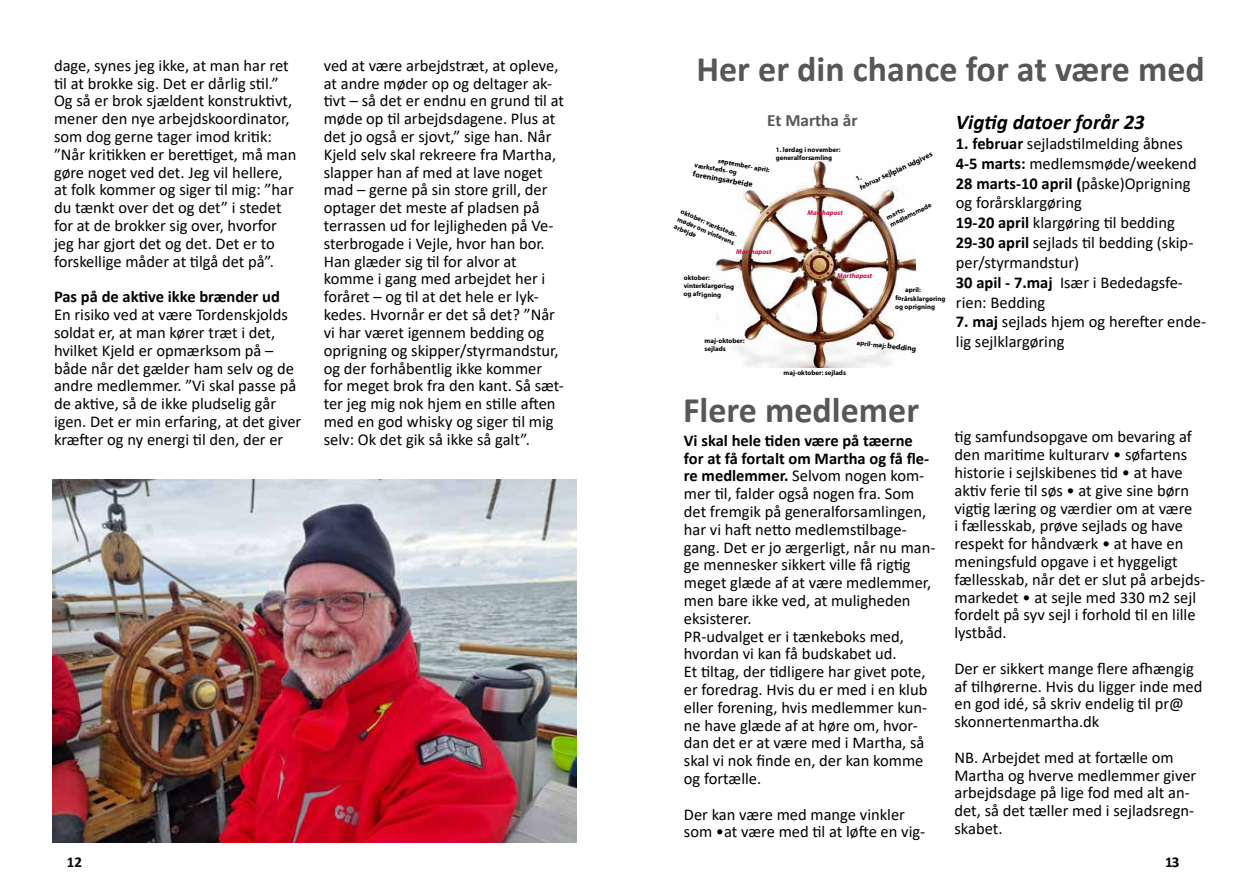
<style>
.page{position:relative;width:1259px;height:893px;background:#fff}
.page>*{position:absolute;margin:0;border:0;box-sizing:border-box;transform-origin:0 0}
.t1{font:700 36px "Calibri";color:#575756}
.t2{font:italic 700 21px "Calibri";color:#000}
.t3{font:700 17.25px "Calibri";color:#575756}
.t4{font:16.5px/17.9px "Calibri";color:#000}
.t5{font:700 16.5px "Calibri";color:#000}
.t6{font:700 15px "Calibri";color:#000}
.t7{font:700 7.8px "Myriad Pro";color:#000}
.t8{font:700 7.65px "Myriad Pro";color:#000}
.t9{font:700 6.9px/8.2px "Myriad Pro";letter-spacing:-.01em;color:#000}
.t10{font:italic 700 6.9px "Myriad Pro";color:#c50849}
.s1{font-weight:700}
.s2{font-size:6.9px}
.s3{font-size:7.65px}
</style>
<div class="page">
<div style="left:261px;top:163px;width:133px;height:10px;border:2px solid #fff;border-radius:4px"></div>
<img style="left:712px;top:160px;width:203px;height:208px">
<img style="left:52px;top:479px;width:524px;height:363px">
<svg style="left:856px;top:176px;width:6px;height:5px"></svg>
<p class="t4" style="left:54px;top:56px;width:244px">dage, synes jeg ikke, at man har ret til at brokke sig. Det er dårlig stil.” Og så er brok sjældent konstruktivt, mener den nye arbejdskoordinator, som dog gerne tager imod kritik: ”Når kritikken er berettiget, må man gøre noget ved det. Jeg vil hellere, at folk kommer og siger til mig: ”har du tænkt over det og det” i stedet for at de brokker sig over, hvorfor jeg har gjort det og det. Det er to forskellige måder at tilgå det på”.</p>
<p class="t5" style="left:54px;top:285px;width:227px">Pas på de aktive ikke brænder ud</p>
<p class="t4" style="left:54px;top:305px;width:249px">En risiko ved at være Tordenskjolds soldat er, at man kører træt i det, hvilket Kjeld er opmærksom på – både når det gælder ham selv og de andre medlemmer. ”Vi skal passe på de aktive, så de ikke pludselig går igen. Det er min erfaring, at det giver kræfter og ny energi til den, der er</p>
<p class="t4" style="left:324px;top:56px;width:242px">ved at være arbejdstræt, at opleve, at andre møder op og deltager ak&shy;tivt – så det er endnu en grund til at møde op til arbejdsdagene. Plus at det jo også er sjovt,” sige han. Når Kjeld selv skal rekreere fra Martha, slapper han af med at lave noget mad – gerne på sin store grill, der optager det meste af pladsen på terrassen ud for lejligheden på Ve&shy;sterbrogade i Vejle, hvor han bor.<br>Han glæder sig til for alvor at komme i gang med arbejdet her i foråret – og til at det hele er lyk&shy;kedes. Hvornår er det så det? ”Når vi har været igennem bedding og oprigning og skipper/styrmandstur, og der forhåbentlig ikke kommer for meget brok fra den kant. Så sæt&shy;ter jeg mig nok hjem en stille aften med en god whisky og siger til mig selv: Ok det gik så ikke så galt”.</p>
<h1 class="t1" style="left:696px;top:43px;width:510px">Her er din chance for at være med</h1>
<p class="t3" style="left:767px;top:108px;width:92px">Et Martha år</p>
<p class="t2" style="left:956px;top:107px;width:191px">Vigtig datoer forår 23</p>
<p class="t4" style="left:956px;top:133px;width:242px;line-height:19.8px"><span class="s1">1. februar</span> sejladstilmelding åbnes<br><span class="s1">4-5 marts:</span> medlemsmøde/weekend<br><span class="s1">28 marts-10 april (</span>påske)Oprigning og forårsklargøring<br><span class="s1">19-20 april</span> klargøring til bedding<br><span class="s1">29-30 april</span> sejlads til bedding (skip&shy;per/styrmandstur)<br><span class="s1">30 apil - 7.maj</span> Især i Bededagsfe&shy;rien: Bedding</p>
<p class="t4" style="left:956px;top:311px;width:252px;line-height:19.8px"><span class="s1">7. maj</span> sejlads hjem og herefter ende&shy;lig sejlklargøring</p>
<p class="t9" style="left:776px;top:145px;width:66px">1. lørdag i november: generalforsamling</p>
<p class="t8" style="left:858px;top:183px;width:81px;rotate:-25deg"><span class="s2">februar</span> sejlplan udgives</p>
<p class="t9" style="left:697px;top:152px;width:76px;text-indent:22px;rotate:11deg">september- april: værksteds- og</p>
<p class="t7" style="left:694px;top:168px;width:62px;rotate:11deg">foreningsarbeide</p>
<p class="t9" style="left:885px;top:214px;width:47px;rotate:-27deg">marts: medlemsmøde</p>
<p class="t9" style="left:682px;top:207px;width:64px;rotate:23deg">oktober: værksteds&shy;møder om vinterens arbejde</p>
<p class="t10" style="left:807px;top:208px;width:37px">Marthapost</p>
<p class="t10" style="left:736px;top:247px;width:37px">Marthapost</p>
<p class="t10" style="left:837px;top:271px;width:37px">Marthapost</p>
<p class="t9" style="left:683px;top:273px;width:52px">oktober: vinterklargøring og afrigning</p>
<p class="t9" style="left:895px;top:286px;width:52px;text-indent:10px">april: forårsklargøring og oprigning</p>
<p class="t9" style="left:704px;top:337px;width:41px">maj-oktober: sejlads</p>
<p class="t9" style="left:857px;top:338px;width:61px;rotate:6deg">april-maj: <span class="s3">bedding</span></p>
<p class="t9" style="left:783px;top:368px;width:64px">maj-oktober: sejlads</p>
<h1 class="t1" style="left:683px;top:385px;width:237px">Flere medlemer</h1>
<p class="t4" style="left:684px;top:431px;width:253px"><span class="s1">Vi skal hele tiden være på tæerne for at få fortalt om Martha og få fle&shy;re medlemmer.</span> Selvom nogen kom&shy;mer til, falder også nogen fra. Som det fremgik på generalforsamlingen, har vi haft netto medlemstilbage&shy;gang. Det er jo ærgerligt, når nu man&shy;ge mennesker sikkert ville få rigtig meget glæde af at være medlemmer, men bare ikke ved, at muligheden eksisterer.<br>PR-udvalget er i tænkeboks med, hvordan vi kan få budskabet ud.<br>Et tiltag, der tidligere har givet pote, er foredrag. Hvis du er med i en klub eller forening, hvis medlemmer kun&shy;ne have glæde af at høre om, hvor&shy;dan det er at være med i Martha, så skal vi nok finde en, der kan komme og fortælle.</p>
<p class="t4" style="left:684px;top:805px;width:243px">Der kan være med mange vinkler som •at være med til at løfte en vig-</p>
<p class="t4" style="left:954px;top:428px;width:252px">tig samfundsopgave om bevaring af den maritime kulturarv • søfartens historie i sejlskibenes tid • at have aktiv ferie til søs • at give sine børn vigtig læring og værdier om at være<br>i fællesskab, prøve sejlads og have respekt for håndværk • at have en meningsfuld opgave i et hyggeligt fællesskab, når det er slut på arbejds&shy;markedet • at sejle med 330 m2 sejl fordelt på syv sejl i forhold til en lille lystbåd.</p>
<p class="t4" style="left:954px;top:659px;width:249px">Der er sikkert mange flere afhængig af tilhørerne. Hvis du ligger inde med en god idé, så skriv endelig til pr@ skonnertenmartha.dk</p>
<p class="t4" style="left:954px;top:748px;width:243px">NB. Arbejdet med at fortælle om<br>Martha og hverve medlemmer giver arbejdsdage på lige fod med alt an&shy;det, så det tæller med i sejladsregn&shy;skabet.</p>
<p class="t6" style="left:67px;top:851px;width:17px">12</p>
<p class="t6" style="left:1165px;top:851px;width:16px">13</p>
</div>
